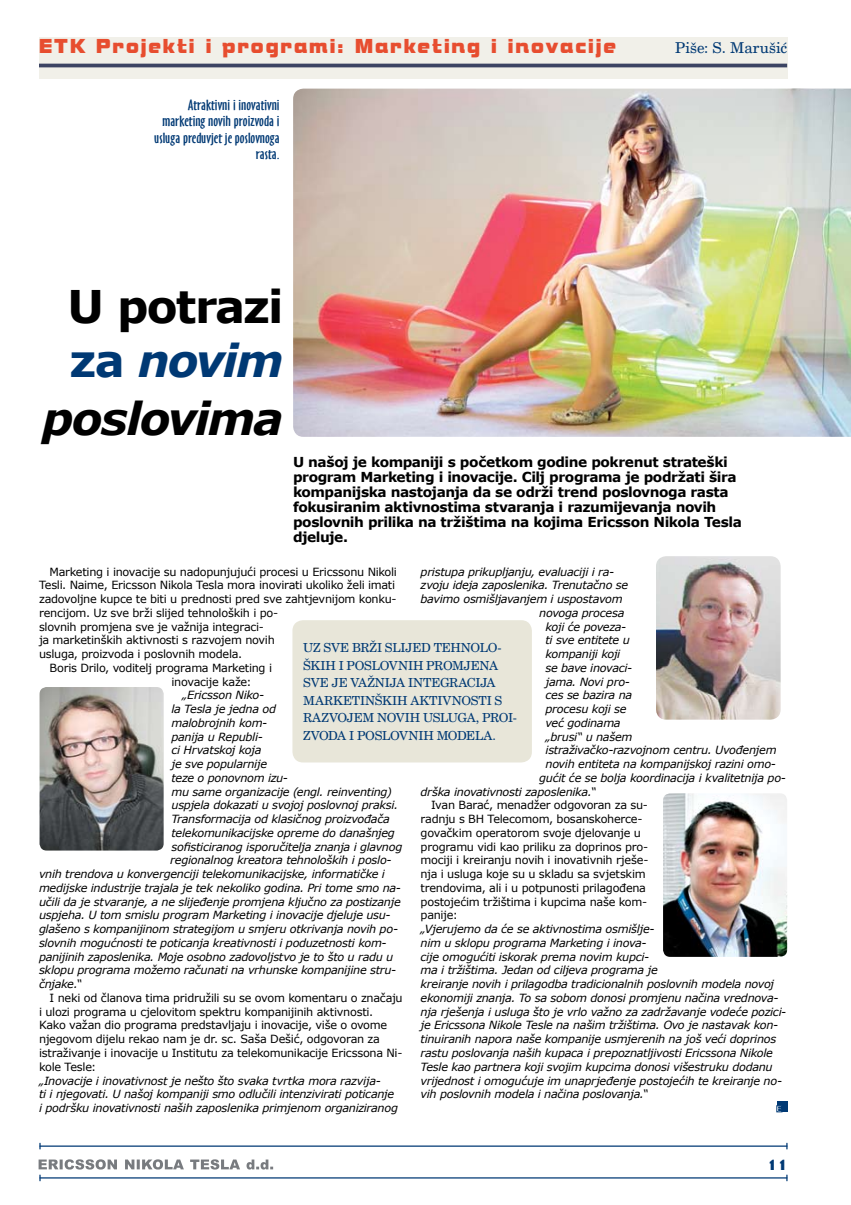
<style>
.page{position:relative;width:851px;height:1205px;background:#fff}
.page>*{position:absolute;margin:0;border:0;box-sizing:border-box;transform-origin:0 0}
.t1{font:700 45px/54px "Verdana";letter-spacing:-.04em;color:#000}
.t2{font:italic 700 45px "Verdana";letter-spacing:-.045em;color:#000}
.t3{font:18.75px "Bolt Bold IT Cby L2";letter-spacing:.1em;color:#e74d2f}
.t4{font:15px "New Century Schlbk";color:#003974}
.t5{font:700 13.75px/15px "Verdana";letter-spacing:-.035em;color:#000}
.t6{font:13.75px/16.5px "Oz Handicraft BT";color:#003974;text-align:right;scale:1.2 1}
.t7{font:13.75px "Bolt Bold IT Cby L2";color:#003974}
.t8{font:12.5px/17.5px "New Century Schlbk";letter-spacing:-.015em;color:#003974}
.t9{font:italic 11.25px/13.8px "MS Reference Sans Serif";letter-spacing:-.025em;color:#000}
.t10{font:11.25px/13.8px "MS Reference Sans Serif";letter-spacing:-.025em;color:#000}
.s1{color:#003974}
.s2{font-style:italic;color:#003974}
</style>
<div class="page">
<hr style="left:40px;top:1145px;width:746px;height:2px;background:#003974">
<svg style="left:39px;top:1143px;width:2px;height:6px"></svg>
<hr style="left:40px;top:1177px;width:746px;height:1px;background:#003974">
<svg style="left:39px;top:1175px;width:2px;height:6px"></svg>
<svg style="left:39px;top:1159px;width:234px;height:10px"></svg>
<img style="left:293px;top:89px;width:557px;height:348px">
<div style="left:776px;top:1101px;width:11px;height:11px;background:#003974"></div>
<svg style="left:776px;top:1105px;width:6px;height:7px"></svg>
<div style="left:39px;top:37px;width:748px;height:42px;background:#f1f0e9"></div>
<hr style="left:39px;top:64px;width:748px;height:3px;background:#3c4463">
<img style="left:656px;top:556px;width:124px;height:164px;border-radius:10px">
<img style="left:663px;top:793px;width:124px;height:164px;border-radius:7px">
<img style="left:40px;top:687px;width:124px;height:163px;border-radius:7px">
<div style="left:292px;top:620px;width:240px;height:142px;background:#e8e6d9;border-radius:11px"></div>
<h2 class="t3" style="left:39px;top:36px;width:578px">ETK Projekti i programi: Marketing i inovacije</h2>
<h3 class="t4" style="left:675px;top:39px;width:113px">PIŠE: S. MARUŠIĆ</h3>
<p class="t6" style="left:154px;top:97px;width:106px">Atraktivni i inovativni marketing novih proizvoda i usluga preduvjet je poslovnoga rasta.</p>
<h1 class="t1" style="left:67px;top:278px;width:218px">U potrazi <span class="s1">za</span> <span class="s2">novim</span></h1>
<h1 class="t2" style="left:42px;top:390px;width:243px">poslovima</h1>
<p class="t5" style="left:293px;top:454px;width:450px">U našoj je kompaniji s početkom godine pokrenut strateški program Marketing i inovacije. Cilj programa je podržati šira kompanijska nastojanja da se održi trend poslovnoga rasta fokusiranim aktivnostima stvaranja i razumijevanja novih poslovnih prilika na tržištima na kojima Ericsson Nikola Tesla djeluje.</p>
<p class="t10" style="left:50px;top:564px;width:349px">Marketing i inovacije su nadopunjujući procesi u Ericssonu Nikoli</p>
<p class="t10" style="left:39px;top:578px;width:357px">Tesli. Naime, Ericsson Nikola Tesla mora inovirati ukoliko želi imati</p>
<p class="t10" style="left:39px;top:592px;width:359px">zadovoljne kupce te biti u prednosti pred sve zahtjevnijom konku-</p>
<p class="t10" style="left:39px;top:605px;width:241px">rencijom. Uz sve brži slijed tehnoloških i po-</p>
<p class="t10" style="left:39px;top:619px;width:226px">slovnih promjena sve je važnija integraci-</p>
<p class="t10" style="left:39px;top:633px;width:237px">ja marketinških aktivnosti s razvojem novih</p>
<p class="t10" style="left:39px;top:647px;width:205px">usluga, proizvoda i poslovnih modela.</p>
<p class="t10" style="left:50px;top:660px;width:224px">Boris Drilo, voditelj programa Marketing i</p>
<p class="t10" style="left:171px;top:674px;width:82px">inovacije kaže:</p>
<p class="t9" style="left:182px;top:688px;width:84px">„Ericsson Niko-</p>
<p class="t9" style="left:171px;top:702px;width:106px">la Tesla je jedna od</p>
<p class="t9" style="left:171px;top:715px;width:97px">malobrojnih kom-</p>
<p class="t9" style="left:171px;top:729px;width:93px">panija u Republi-</p>
<p class="t9" style="left:171px;top:743px;width:91px">ci Hrvatskoj koja</p>
<p class="t9" style="left:171px;top:757px;width:97px">je sve popularnije</p>
<p class="t9" style="left:171px;top:770px;width:118px">teze o ponovnom izu-</p>
<p class="t9" style="left:171px;top:784px;width:222px">mu same organizacije (engl. reinventing)</p>
<p class="t9" style="left:171px;top:798px;width:228px">uspjela dokazati u svojoj poslovnoj praksi.</p>
<p class="t9" style="left:171px;top:812px;width:220px">Transformacija od klasičnog proizvođača</p>
<p class="t9" style="left:171px;top:825px;width:225px">telekomunikacijske opreme do današnjeg</p>
<p class="t9" style="left:171px;top:839px;width:232px">sofisticiranog isporučitelja znanja i glavnog</p>
<p class="t9" style="left:170px;top:853px;width:223px">regionalnog kreatora tehnoloških i poslo-</p>
<p class="t9" style="left:39px;top:867px;width:347px">vnih trendova u konvergenciji telekomunikacijske, informatičke i</p>
<p class="t9" style="left:39px;top:880px;width:363px">medijske industrije trajala je tek nekoliko godina. Pri tome smo na-</p>
<p class="t9" style="left:39px;top:894px;width:363px">učili da je stvaranje, a ne slijeđenje promjena ključno za postizanje</p>
<p class="t9" style="left:39px;top:908px;width:353px">uspjeha. U tom smislu program Marketing i inovacije djeluje usu-</p>
<p class="t9" style="left:39px;top:922px;width:360px">glašeno s kompanijinom strategijom u smjeru otkrivanja novih po-</p>
<p class="t9" style="left:39px;top:935px;width:349px">slovnih mogućnosti te poticanja kreativnosti i poduzetnosti kom-</p>
<p class="t9" style="left:39px;top:949px;width:356px">panijinih zaposlenika. Moje osobno zadovoljstvo je to što u radu u</p>
<p class="t9" style="left:39px;top:963px;width:359px">sklopu programa možemo računati na vrhunske kompanijine stru-</p>
<p class="t9" style="left:39px;top:977px;width:44px">čnjake.“</p>
<p class="t10" style="left:39px;top:990px;width:365px;text-indent:11px">I neki od članova tima pridružili su se ovom komentaru o značaju i ulozi programa u cjelovitom spektru kompanijinih aktivnosti.<br>Kako važan dio programa predstavljaju i inovacije, više o ovome njegovom dijelu rekao nam je dr. sc. Saša Dešić, odgovoran za istraživanje i inovacije u Institutu za telekomunikacije Ericssona Ni&shy;kole Tesle:</p>
<p class="t9" style="left:39px;top:1073px;width:360px">„Inovacije i inovativnost je nešto što svaka tvrtka mora razvija-<br>ti i njegovati. U našoj kompaniji smo odlučili intenzivirati poticanje i podršku inovativnosti naših zaposlenika primjenom organiziranog</p>
<p class="t9" style="left:420px;top:564px;width:195px">pristupa prikupljanju, evaluaciji i ra-</p>
<p class="t9" style="left:420px;top:578px;width:209px">zvoju ideja zaposlenika. Trenutačno se</p>
<p class="t9" style="left:420px;top:592px;width:203px">bavimo osmišljavanjem i uspostavom</p>
<p class="t9" style="left:539px;top:605px;width:87px">novoga procesa</p>
<p class="t9" style="left:545px;top:619px;width:82px">koji će poveza-</p>
<p class="t9" style="left:545px;top:633px;width:86px">ti sve entitete u</p>
<p class="t9" style="left:545px;top:647px;width:76px">kompaniji koji</p>
<p class="t9" style="left:545px;top:660px;width:88px">se bave inovaci-</p>
<p class="t9" style="left:545px;top:674px;width:86px">jama. Novi pro-</p>
<p class="t9" style="left:545px;top:688px;width:88px">ces se bazira na</p>
<p class="t9" style="left:545px;top:702px;width:83px">procesu koji se</p>
<p class="t9" style="left:545px;top:715px;width:77px">već godinama</p>
<p class="t9" style="left:545px;top:729px;width:89px">„brusi“ u našem</p>
<p class="t9" style="left:545px;top:743px;width:233px">istraživačko-razvojnom centru. Uvođenjem</p>
<p class="t9" style="left:545px;top:757px;width:232px">novih entiteta na kompanijskoj razini omo-</p>
<p class="t9" style="left:539px;top:770px;width:248px">gućit će se bolja koordinacija i kvalitetnija po-</p>
<p class="t9" style="left:420px;top:784px;width:177px">drška inovativnosti zaposlenika.“</p>
<p class="t10" style="left:420px;top:798px;width:229px;text-indent:11px">Ivan Barać, menadžer odgovoran za su&shy;radnju s BH Telecomom, bosanskoherce&shy;govačkim operatorom svoje djelovanje u programu vidi kao priliku za doprinos pro&shy;mociji i kreiranju novih i inovativnih rješe&shy;nja i usluga koje su u skladu sa svjetskim trendovima, ali i u potpunosti prilagođena postojećim tržištima i kupcima naše kom&shy;panije:</p>
<p class="t9" style="left:420px;top:922px;width:367px">„Vjerujemo da će se aktivnostima osmišlje-<br>nim u sklopu programa Marketing i inova-<br>cije omogućiti iskorak prema novim kupci-<br>ma i tržištima. Jedan od ciljeva programa je<br>kreiranje novih i prilagodba tradicionalnih poslovnih modela novoj ekonomiji znanja. To sa sobom donosi promjenu načina vrednova&shy;nja rješenja i usluga što je vrlo važno za zadržavanje vodeće pozici&shy;je Ericssona Nikole Tesle na našim tržištima. Ovo je nastavak kon&shy;tinuiranih napora naše kompanije usmjerenih na još veći doprinos rastu poslovanja naših kupaca i prepoznatljivosti Ericssona Nikole Tesle kao partnera koji svojim kupcima donosi višestruku dodanu vrijednost i omogućuje im unaprjeđenje postojećih te kreiranje no&shy;vih poslovnih modela i načina poslovanja.“</p>
<p class="t8" style="left:303px;top:639px;width:215px">UZ SVE BRŽI SLIJED TEHNOLO-<br>ŠKIH I POSLOVNIH PROMJENA<br>SVE JE VAŽNIJA INTEGRACIJA<br>MARKETINŠKIH AKTIVNOSTI S<br>RAZVOJEM NOVIH USLUGA, PROI-<br>ZVODA I POSLOVNIH MODELA.</p>
<p class="t7" style="left:766px;top:1157px;width:23px">11</p>
</div>
